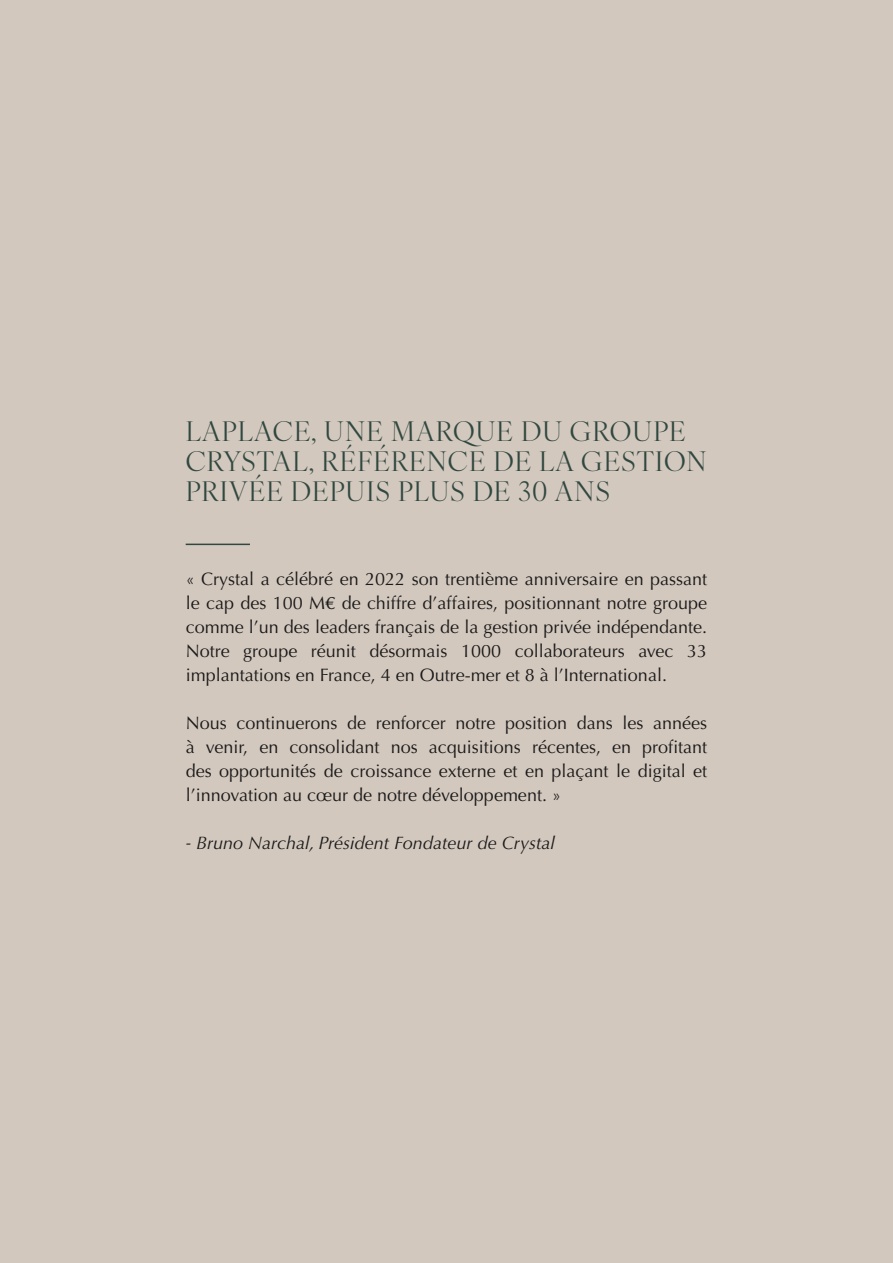
<style>
.page{position:relative;width:893px;height:1263px;background:#d3c8be}
.page>*{position:absolute;margin:0;border:0;box-sizing:border-box;transform-origin:0 0}
.t1{font:27px/30px "Ivy Ora Display";letter-spacing:.05em;color:#314840}
.t2{font:18px/24px "Optima LT Pro";color:#1a1a1a;text-align:justify}
.t3{font:italic 18px "Optima LT Pro";color:#1a1a1a}
</style>
<div class="page">
<hr style="left:186px;top:544px;width:64px;height:1px;background:#314840">
<h1 class="t1" style="left:186px;top:415px;width:523px">LAPLACE, UNE MARQUE DU GROUPE<br>CRYSTAL, RÉFÉRENCE DE LA GESTION<br>PRIVÉE DEPUIS PLUS DE 30 ANS</h1>
<p class="t2" style="left:186px;top:567px;width:523px">« Crystal a célébré en 2022 son trentième anniversaire en passant le cap des 100 M€ de chiffre d’affaires, positionnant notre groupe comme l’un des leaders français de la gestion privée indépendante.<br>Notre groupe réunit désormais 1000 collaborateurs avec 33 implantations en France, 4 en Outre-mer et 8 à l’International.</p>
<p class="t2" style="left:186px;top:711px;width:523px">Nous continuerons de renforcer notre position dans les années à venir, en consolidant nos acquisitions récentes, en profitant des opportunités de croissance externe et en plaçant le digital et l’innovation au cœur de notre développement. »</p>
<p class="t3" style="left:186px;top:832px;width:371px">- Bruno Narchal, Président Fondateur de Crystal</p>
</div>
